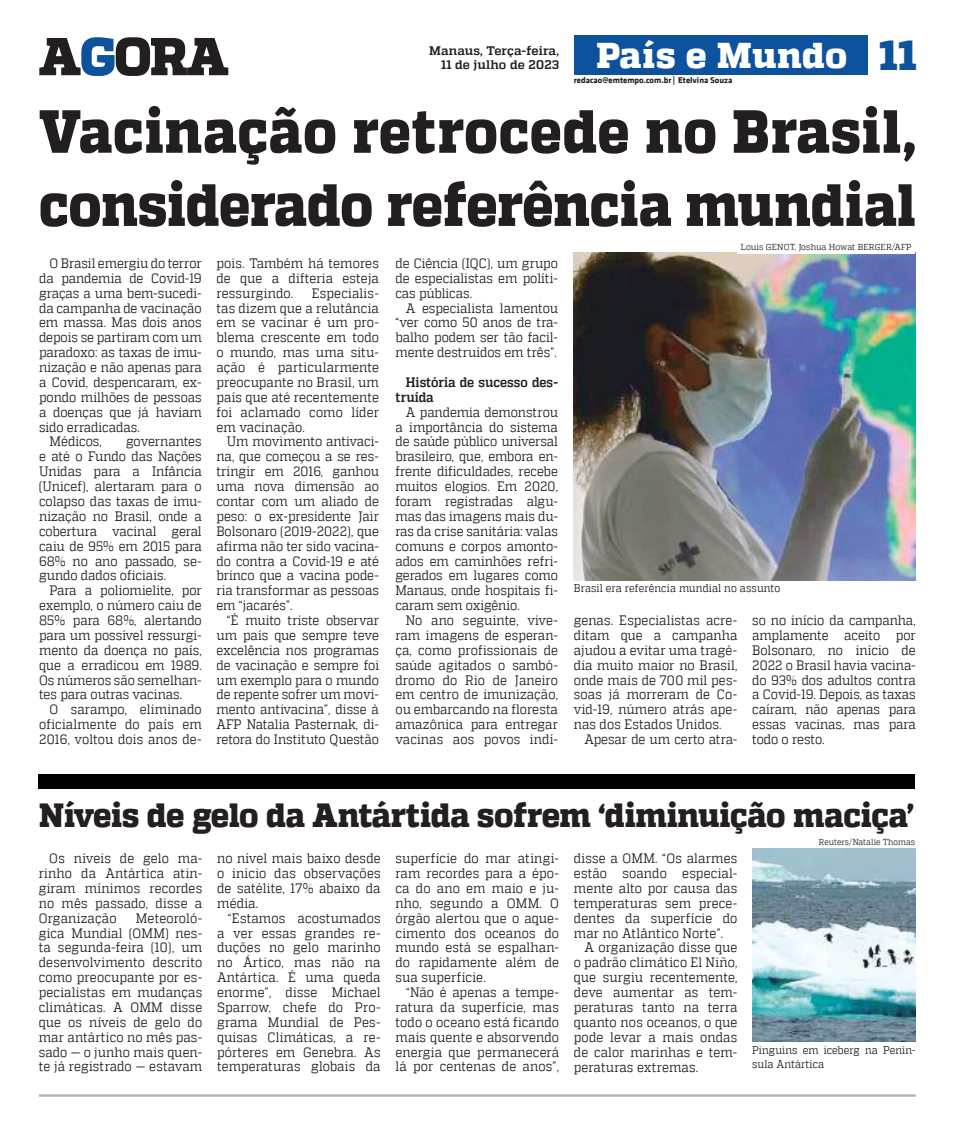
<style>
.page{position:relative;width:957px;height:1134px;background:#fff}
.page>*{position:absolute;margin:0;border:0;box-sizing:border-box;transform-origin:0 0}
.t1{font:800 60.75px "MW Quadon";letter-spacing:.01em;color:#241f1f;scale:.9 1}
.t2{font:800 59.5px "MW Quadon";letter-spacing:-.005em;color:#241f1f;scale:.9 1}
.t3{font:800 41.88px "MW Quadon";color:#0d529d}
.t4{font:800 35.75px "MW Quadon";letter-spacing:.01em;color:#fff}
.t5{font:800 33.5px "MW Quadon";letter-spacing:-.015em;color:#241f1f;scale:.94 1}
.t6{font:13.62px/14.9px "MW Quadon";letter-spacing:.005em;color:#241f1f;text-align:justify;scale:.9 1}
.t7{font:700 13.62px/14.9px "MW Quadon";color:#241f1f;scale:.9 1}
.t8{font:700 12.38px/14.9px "MW Quadon";letter-spacing:.01em;color:#241f1f;text-align:right}
.t9{font:11.12px/13.4px "MW Quadon";letter-spacing:.01em;color:#241f1f;scale:.9 1}
.t10{font:700 8.62px "MW Klavika Bd";color:#241f1f}
.t11{font:8.62px "MW Quadon";letter-spacing:.01em;color:#241f1f;scale:.95 1}
.t12{font:8.62px "MW Quadon";letter-spacing:.01em;color:#241f1f;scale:.9 1}
</style>
<div class="page">
<hr style="left:39px;top:1094px;width:876px;height:3px;background:#b5b5b6">
<img style="left:574px;top:253px;width:341px;height:327px">
<div style="left:737px;top:239px;width:178px;height:15px;background:#fff"></div>
<div style="left:38px;top:774px;width:877px;height:15px;background:#000"></div>
<img style="left:752px;top:848px;width:163px;height:194px">
<svg style="left:39px;top:37px;width:189px;height:39px"></svg>
<div style="left:574px;top:35px;width:293px;height:40px;background:#0d529d"></div>
<p class="t8" style="left:429px;top:43px;width:131px">Manaus, Terça-feira,<br>11 de julho de 2023</p>
<h3 class="t4" style="left:596px;top:35px;width:252px">País e Mundo</h3>
<p class="t10" style="left:574px;top:74px;width:160px">redacao@emtempo.com.br | Etelvina Souza</p>
<h3 class="t3" style="left:879px;top:30px;width:39px">11</h3>
<h1 class="t1" style="left:39px;top:96px;width:975px">Vacinação retrocede no Brasil,</h1>
<h2 class="t2" style="left:39px;top:170px;width:975px">considerado referência mundial</h2>
<p class="t11" style="left:740px;top:242px;width:181px">Louis GENOT, Joshua Howat BERGER/AFP</p>
<p class="t6" style="left:50px;top:256px;width:171px">O Brasil emergiu do terror</p>
<p class="t6" style="left:39px;top:270px;width:182px">da pandemia de Covid-19</p>
<p class="t6" style="left:39px;top:285px;width:182px">graças a uma bem-sucedi-</p>
<p class="t6" style="left:39px;top:300px;width:182px">da campanha de vacinação</p>
<p class="t6" style="left:39px;top:315px;width:182px">em massa. Mas dois anos</p>
<p class="t6" style="left:39px;top:330px;width:182px">depois se partiram com um</p>
<p class="t6" style="left:39px;top:345px;width:182px">paradoxo: as taxas de imu-</p>
<p class="t6" style="left:39px;top:360px;width:182px">nização e não apenas para</p>
<p class="t6" style="left:39px;top:375px;width:182px">a Covid, despencaram, ex-</p>
<p class="t6" style="left:39px;top:389px;width:182px">pondo milhões de pessoas</p>
<p class="t6" style="left:39px;top:404px;width:182px">a doenças que já haviam</p>
<p class="t6" style="left:39px;top:419px;width:113px">sido erradicadas.</p>
<p class="t6" style="left:50px;top:434px;width:60px">Médicos,</p>
<p class="t6" style="left:39px;top:434px;width:182px;text-indent:87px">governantes e até o Fundo das Nações Unidas para a Infância (Unicef), alertaram para o colapso das taxas de imu&shy;nização no Brasil, onde a cobertura vacinal geral caiu de 95% em 2015 para 68% no ano passado, se&shy;gundo dados oficiais.</p>
<p class="t6" style="left:39px;top:583px;width:182px;text-indent:11px">Para a poliomielite, por exemplo, o número caiu de 85% para 68%, alertando para um possível ressurgi&shy;mento da doença no país, que a erradicou em 1989.<br>Os números são semelhan&shy;tes para outras vacinas.</p>
<p class="t6" style="left:39px;top:702px;width:182px;text-indent:11px">O sarampo, eliminado oficialmente do país em 2016, voltou dois anos de-</p>
<p class="t6" style="left:216px;top:256px;width:182px">pois. Também há temores de que a difteria esteja ressurgindo.</p>
<p class="t6" style="left:216px;top:285px;width:182px;text-indent:95px">Especialis&shy;tas dizem que a relutância em se vacinar é um pro&shy;blema crescente em todo o mundo, mas uma situ&shy;ação é particularmente preocupante no Brasil, um país que até recentemente foi aclamado como líder em vacinação.</p>
<p class="t6" style="left:216px;top:434px;width:182px;text-indent:11px">Um movimento antivaci&shy;na, que começou a se res&shy;tringir em 2016, ganhou uma nova dimensão ao contar com um aliado de peso: o ex-presidente Jair Bolsonaro (2019-2022), que afirma não ter sido vacina&shy;do contra a Covid-19 e até brinco que a vacina pode&shy;ria transformar as pessoas em “jacarés”.</p>
<p class="t6" style="left:216px;top:613px;width:182px;text-indent:11px">“É muito triste observar um país que sempre teve excelência nos programas de vacinação e sempre foi um exemplo para o mundo de repente sofrer um movi&shy;mento antivacina”, disse à AFP Natalia Pasternak, di&shy;retora do Instituto Questão</p>
<p class="t6" style="left:395px;top:256px;width:182px">de Ciência (IQC), um grupo de especialistas em políti&shy;cas públicas.</p>
<p class="t6" style="left:395px;top:300px;width:182px;text-indent:11px">A especialista lamentou “ver como 50 anos de tra&shy;balho podem ser tão facil&shy;mente destruídos em três”.</p>
<p class="t7" style="left:395px;top:375px;width:182px;text-indent:11px">História de sucesso des&shy;truída</p>
<p class="t6" style="left:395px;top:404px;width:182px;text-indent:11px">A pandemia demonstrou a importância do sistema de saúde público universal brasileiro, que, embora en&shy;frente dificuldades, recebe muitos elogios. Em 2020, foram registradas algu&shy;mas das imagens mais du&shy;ras da crise sanitária: valas comuns e corpos amonto&shy;ados em caminhões refri&shy;gerados em lugares como Manaus, onde hospitais fi&shy;caram sem oxigênio.</p>
<p class="t6" style="left:395px;top:613px;width:182px;text-indent:11px">No ano seguinte, vive&shy;ram imagens de esperan&shy;ça, como profissionais de saúde agitados o sambó&shy;dromo do Rio de Janeiro em centro de imunização, ou embarcando na floresta amazônica para entregar vacinas aos povos indí-</p>
<p class="t6" style="left:574px;top:613px;width:183px">genas. Especialistas acre&shy;ditam que a campanha ajudou a evitar uma tragé&shy;dia muito maior no Brasil, onde mais de 700 mil pes&shy;soas já morreram de Co&shy;vid-19, número atrás ape&shy;nas dos Estados Unidos.</p>
<p class="t9" style="left:574px;top:582px;width:231px">Brasil era referência mundial no assunto</p>
<p class="t6" style="left:752px;top:613px;width:183px">so no início da campanha, amplamente aceito por Bolsonaro, no início de 2022 o Brasil havia vacina&shy;do 93% dos adultos contra a Covid-19. Depois, as taxas caíram, não apenas para essas vacinas, mas para todo o resto.</p>
<p class="t6" style="left:584px;top:732px;width:171px">Apesar de um certo atra-</p>
<h3 class="t5" style="left:39px;top:795px;width:932px">Níveis de gelo da Antártida sofrem ‘diminuição maciça’</h3>
<p class="t6" style="left:39px;top:851px;width:183px;text-indent:11px">Os níveis de gelo ma&shy;rinho da Antártica atin&shy;giram mínimos recordes no mês passado, disse a Organização</p>
<p class="t6" style="left:39px;top:910px;width:183px;text-indent:97px">Meteoroló&shy;gica Mundial (OMM) nes&shy;ta segunda-feira (10), um desenvolvimento descrito como preocupante por es&shy;pecialistas em mudanças climáticas. A OMM disse que os níveis de gelo do mar antártico no mês pas&shy;sado — o junho mais quen&shy;te já registrado — estavam</p>
<p class="t6" style="left:217px;top:851px;width:183px">no nível mais baixo desde o início das observações de satélite, 17% abaixo da média.</p>
<p class="t6" style="left:217px;top:910px;width:183px;text-indent:11px">“Estamos acostumados a ver essas grandes re&shy;duções no gelo marinho no Ártico, mas não na Antártica. É uma queda enorme”, disse Michael Sparrow, chefe do Pro&shy;grama Mundial de Pes&shy;quisas Climáticas, a re&shy;pórteres em Genebra. As temperaturas globais da</p>
<p class="t6" style="left:395px;top:851px;width:183px">superfície do mar atingi&shy;ram recordes para a épo&shy;ca do ano em maio e ju&shy;nho, segundo a OMM. O órgão alertou que o aque&shy;cimento dos oceanos do mundo está se espalhan&shy;do rapidamente além de sua superfície.</p>
<p class="t6" style="left:395px;top:985px;width:183px;text-indent:11px">“Não é apenas a tempe&shy;ratura da superfície, mas todo o oceano está ficando mais quente e absorvendo energia que permanecerá lá por centenas de anos”,</p>
<p class="t6" style="left:574px;top:851px;width:183px">disse a OMM. “Os alarmes estão soando especial&shy;mente alto por causa das temperaturas sem prece&shy;dentes da superfície do mar no Atlântico Norte”.</p>
<p class="t6" style="left:574px;top:940px;width:183px;text-indent:11px">A organização disse que o padrão climático El Niño, que surgiu recentemente, deve aumentar as tem&shy;peraturas tanto na terra quanto nos oceanos, o que pode levar a mais ondas de calor marinhas e tem&shy;peraturas extremas.</p>
<p class="t12" style="left:819px;top:837px;width:108px">Reuters/Natalie Thomas</p>
<p class="t9" style="left:752px;top:1044px;width:183px">Pinguins em iceberg na Penín&shy;sula Antártica</p>
</div>
